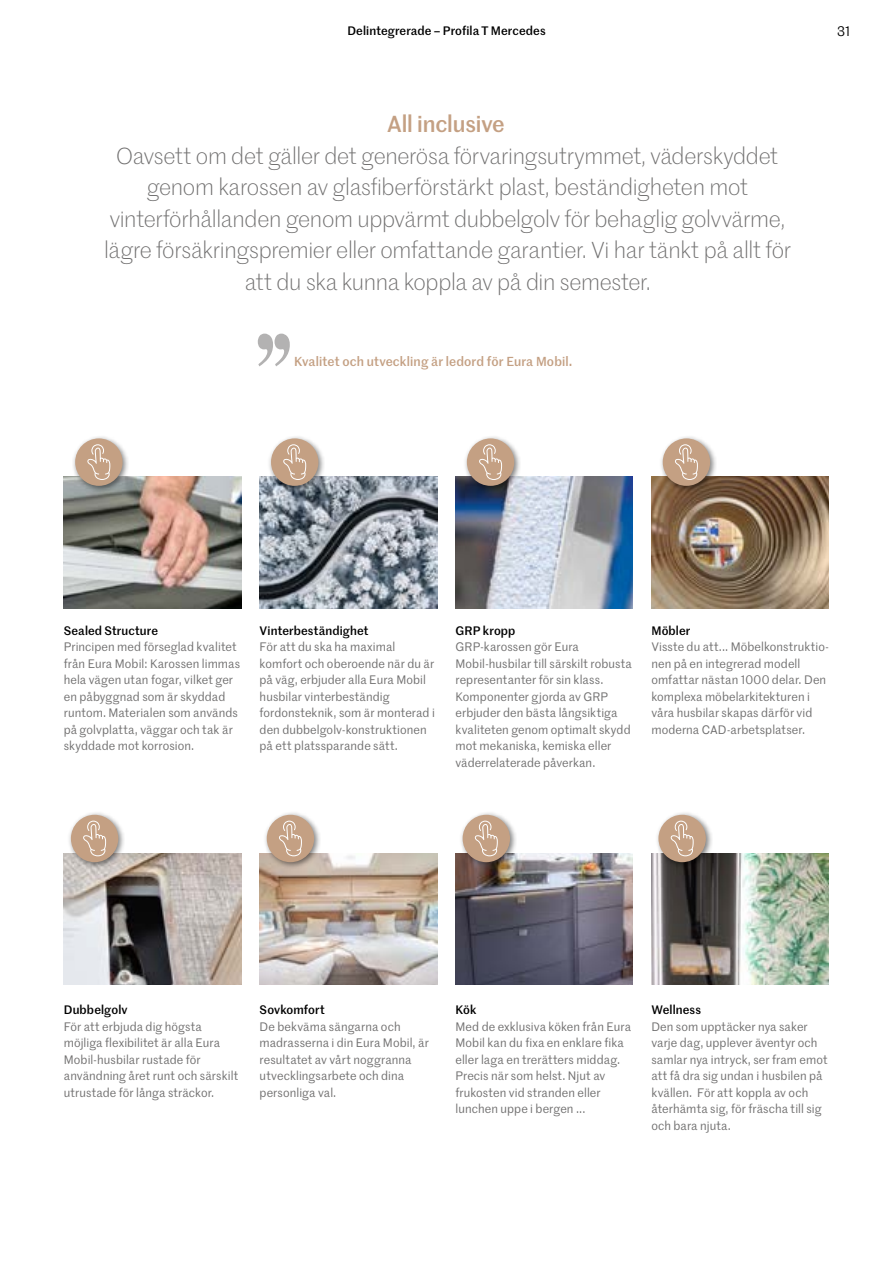
<style>
.page{position:relative;width:893px;height:1263px;background:#fff}
.page>*{position:absolute;margin:0;border:0;box-sizing:border-box;transform-origin:0 0}
.t1{font:300 22.5px/31.5px "Marr Sans";letter-spacing:-.01em;color:#706f6f;text-align:center}
.t2{font:500 22.5px "Marr Sans";letter-spacing:-.01em;color:#c4a083}
.t3{font:13.5px "Marr Sans";color:#000}
.t4{font:500 12.75px "Marr Sans";letter-spacing:.01em;color:#c4a083}
.t5{font:12px/16.5px "Marr Sans";letter-spacing:.005em;color:#706f6f}
.t6{font:500 12px "Marr Sans";letter-spacing:.01em;color:#000}
</style>
<div class="page">
<img style="left:64px;top:476px;width:177px;height:132px">
<img style="left:260px;top:476px;width:177px;height:132px">
<img style="left:455px;top:476px;width:178px;height:132px">
<img style="left:651px;top:476px;width:178px;height:132px">
<img style="left:64px;top:853px;width:177px;height:132px">
<img style="left:260px;top:853px;width:177px;height:132px">
<img style="left:455px;top:853px;width:178px;height:132px">
<img style="left:651px;top:853px;width:178px;height:132px">
<div style="left:72px;top:435px;width:58px;height:58px;background:#000;opacity:.5"></div>
<div style="left:75px;top:438px;width:48px;height:48px;background:#c4a083;border-radius:50%"></div>
<svg style="left:87px;top:444px;width:23px;height:36px"></svg>
<div style="left:464px;top:435px;width:58px;height:58px;background:#000;opacity:.5"></div>
<div style="left:467px;top:438px;width:47px;height:48px;background:#c4a083;border-radius:50%"></div>
<svg style="left:479px;top:444px;width:23px;height:36px"></svg>
<div style="left:268px;top:435px;width:58px;height:58px;background:#000;opacity:.5"></div>
<div style="left:271px;top:438px;width:47px;height:48px;background:#c4a083;border-radius:50%"></div>
<svg style="left:283px;top:444px;width:23px;height:36px"></svg>
<div style="left:659px;top:435px;width:59px;height:58px;background:#000;opacity:.5"></div>
<div style="left:663px;top:438px;width:47px;height:48px;background:#c4a083;border-radius:50%"></div>
<svg style="left:675px;top:444px;width:23px;height:36px"></svg>
<div style="left:68px;top:811px;width:58px;height:59px;background:#000;opacity:.5"></div>
<div style="left:71px;top:815px;width:47px;height:47px;background:#c4a083;border-radius:50%"></div>
<svg style="left:83px;top:821px;width:23px;height:35px"></svg>
<div style="left:459px;top:811px;width:59px;height:59px;background:#000;opacity:.5"></div>
<div style="left:463px;top:815px;width:47px;height:47px;background:#c4a083;border-radius:50%"></div>
<svg style="left:475px;top:821px;width:23px;height:35px"></svg>
<div style="left:263px;top:811px;width:59px;height:59px;background:#000;opacity:.5"></div>
<div style="left:267px;top:815px;width:47px;height:47px;background:#c4a083;border-radius:50%"></div>
<svg style="left:279px;top:821px;width:23px;height:35px"></svg>
<div style="left:655px;top:811px;width:59px;height:59px;background:#000;opacity:.5"></div>
<div style="left:658px;top:815px;width:48px;height:47px;background:#c4a083;border-radius:50%"></div>
<svg style="left:671px;top:821px;width:23px;height:35px"></svg>
<svg style="left:258px;top:334px;width:32px;height:32px"></svg>
<p class="t6" style="left:347px;top:22px;width:200px">Delintegrerade – Profila T Mercedes</p>
<p class="t3" style="left:837px;top:22px;width:15px">31</p>
<h1 class="t2" style="left:387px;top:108px;width:119px">All inclusive</h1>
<p class="t1" style="left:104px;top:139px;width:688px">Oavsett om det gäller det generösa förvaringsutrymmet, väderskyddet genom karossen av glasfiberförstärkt plast, beständigheten mot vinterförhållanden genom uppvärmt dubbelgolv för behaglig golvvärme, lägre försäkringspremier eller omfattande garantier. Vi har tänkt på allt för att du ska kunna koppla av på din semester.</p>
<p class="t4" style="left:294px;top:352px;width:280px">Kvalitet och utveckling är ledord för Eura Mobil.</p>
<p class="t6" style="left:64px;top:622px;width:96px">Sealed Structure</p>
<p class="t5" style="left:64px;top:638px;width:178px">Principen med förseglad kvalitet från Eura Mobil: Karossen limmas hela vägen utan fogar, vilket ger en påbyggnad som är skyddad runtom. Materialen som används på golvplatta, väggar och tak är skyddade mot korrosion.</p>
<p class="t6" style="left:260px;top:622px;width:110px">Vinterbeständighet</p>
<p class="t5" style="left:260px;top:638px;width:177px">För att du ska ha maximal komfort och oberoende när du är på väg, erbjuder alla Eura Mobil husbilar vinterbeständig fordonsteknik, som är monterad i den dubbelgolv-konstruktionen på ett platssparande sätt.</p>
<p class="t6" style="left:455px;top:622px;width:62px">GRP kropp</p>
<p class="t5" style="left:455px;top:638px;width:178px">GRP-karossen gör Eura<br>Mobil-husbilar till särskilt robusta representanter för sin klass.<br>Komponenter gjorda av GRP erbjuder den bästa långsiktiga kvaliteten genom optimalt skydd mot mekaniska, kemiska eller väderrelaterade påverkan.</p>
<p class="t6" style="left:651px;top:622px;width:41px">Möbler</p>
<p class="t5" style="left:651px;top:638px;width:179px">Visste du att... Möbelkonstruktio&shy;nen på en integrerad modell omfattar nästan 1000 delar. Den komplexa möbelarkitekturen i våra husbilar skapas därför vid moderna CAD-arbetsplatser.</p>
<p class="t6" style="left:64px;top:1001px;width:65px">Dubbelgolv</p>
<p class="t5" style="left:64px;top:1018px;width:176px">För att erbjuda dig högsta möjliga flexibilitet är alla Eura<br>Mobil-husbilar rustade för användning året runt och särskilt utrustade för långa sträckor.</p>
<p class="t6" style="left:260px;top:1001px;width:67px">Sovkomfort</p>
<p class="t5" style="left:260px;top:1018px;width:171px">De bekväma sängarna och madrasserna i din Eura Mobil, är resultatet av vårt noggranna utvecklingsarbete och dina personliga val.</p>
<p class="t6" style="left:455px;top:1001px;width:23px">Kök</p>
<p class="t5" style="left:455px;top:1018px;width:177px">Med de exklusiva köken från Eura<br>Mobil kan du fixa en enklare fika eller laga en trerätters middag.<br>Precis när som helst. Njut av frukosten vid stranden eller lunchen uppe i bergen ...</p>
<p class="t6" style="left:651px;top:1001px;width:51px">Wellness</p>
<p class="t5" style="left:651px;top:1018px;width:178px">Den som upptäcker nya saker varje dag, upplever äventyr och samlar nya intryck, ser fram emot att få dra sig undan i husbilen på kvällen. För att koppla av och återhämta sig, för fräscha till sig och bara njuta.</p>
</div>
